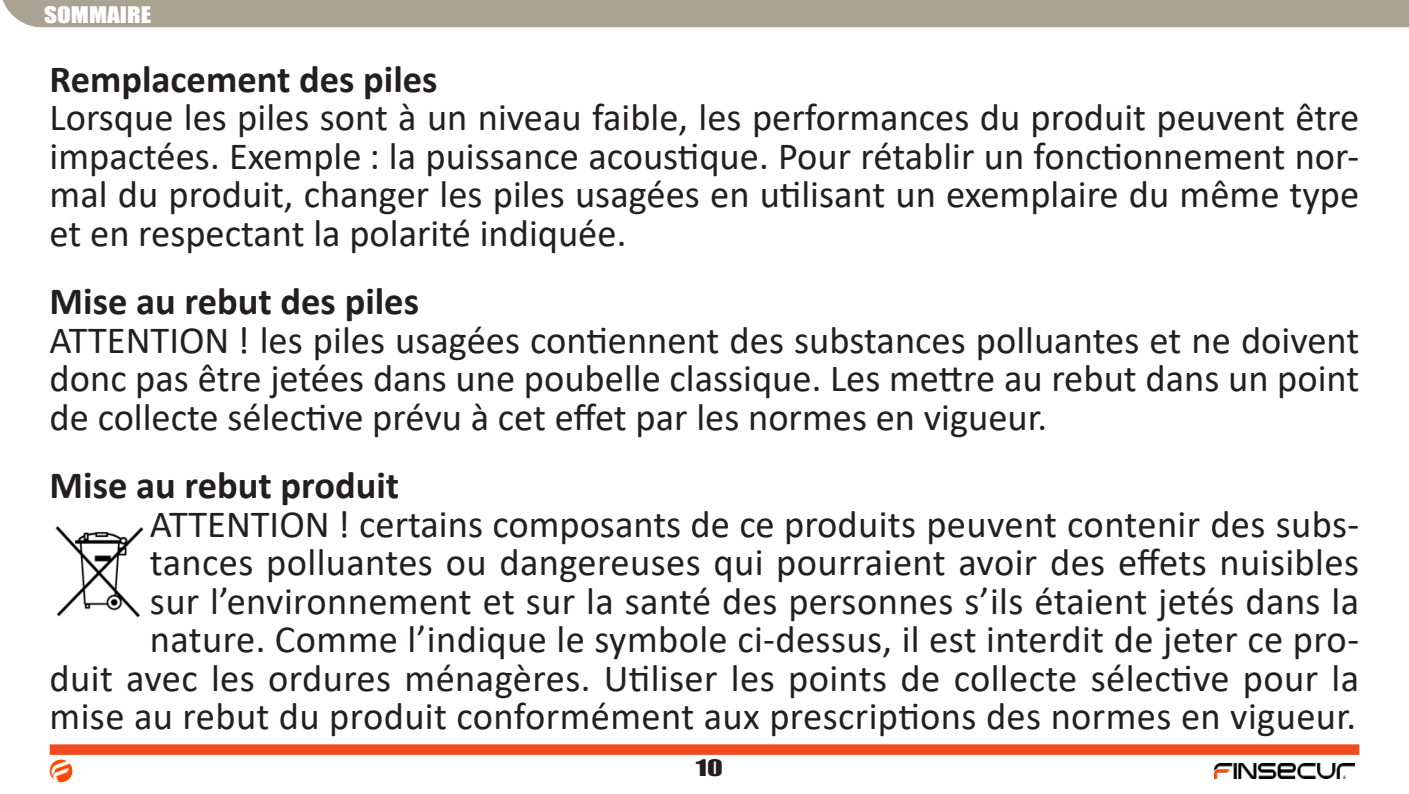
<style>
.page{position:relative;width:1409px;height:794px;background:#fff}
.page>*{position:absolute;margin:0;border:0;box-sizing:border-box;transform-origin:0 0}
.Illisible{font:38.5px/38.5px "Calibri";letter-spacing:.01em;color:#231f20;text-align:justify}
.Illisible-2{font:700 38.5px "Calibri";color:#231f20}
.t1{font:21px "Impact";color:#fff;scale:1.2 1}
.t2{font:21px "Impact";color:#231f20;scale:1.4 1}
</style>
<div class="page">
<img style="left:1214px;top:763px;width:141px;height:15px">
<img style="left:50px;top:759px;width:22px;height:23px;border-radius:11px">
<div style="left:50px;top:744px;width:1309px;height:11px;background:#f04b22"></div>
<div style="left:2px;top:0;width:1407px;height:27px;background:#aaa394"></div>
<img style="left:55px;top:526px;width:89px;height:92px">
<p class="t1" style="left:44px;top:-2px;width:91px">SOMMAIRE</p>
<p class="Illisible-2" style="left:50px;top:52px;width:389px">Remplacement des piles</p>
<p class="Illisible" style="left:50px;top:97px;width:1311px">Lorsque les piles sont à un niveau faible, les performances du produit peuvent être impactées. Exemple : la puissance acoustique. Pour rétablir un fonctionnement nor&shy;mal du produit, changer les piles usagées en utilisant un exemplaire du même type et en respectant la polarité indiquée.</p>
<p class="Illisible-2" style="left:50px;top:274px;width:371px">Mise au rebut des piles</p>
<p class="Illisible" style="left:50px;top:320px;width:1311px">ATTENTION ! les piles usagées contiennent des substances polluantes et ne doivent donc pas être jetées dans une poubelle classique. Les mettre au rebut dans un point de collecte sélective prévu à cet effet par les normes en vigueur.</p>
<p class="Illisible-2" style="left:50px;top:458px;width:351px">Mise au rebut produit</p>
<p class="Illisible" style="left:50px;top:503px;width:1311px;text-align:right">ATTENTION ! certains composants de ce produits peuvent contenir des subs&shy;tances polluantes ou dangereuses qui pourraient avoir des effets nuisibles<br>sur l’environnement et sur la santé des personnes s’ils étaient jetés dans la nature. Comme l’indique le symbole ci-dessus, il est interdit de jeter ce pro-<br>duit avec les ordures ménagères. Utiliser les points de collecte sélective pour la mise au rebut du produit conformément aux prescriptions des normes en vigueur.</p>
<p class="t2" style="left:696px;top:751px;width:21px">10</p>
</div>
